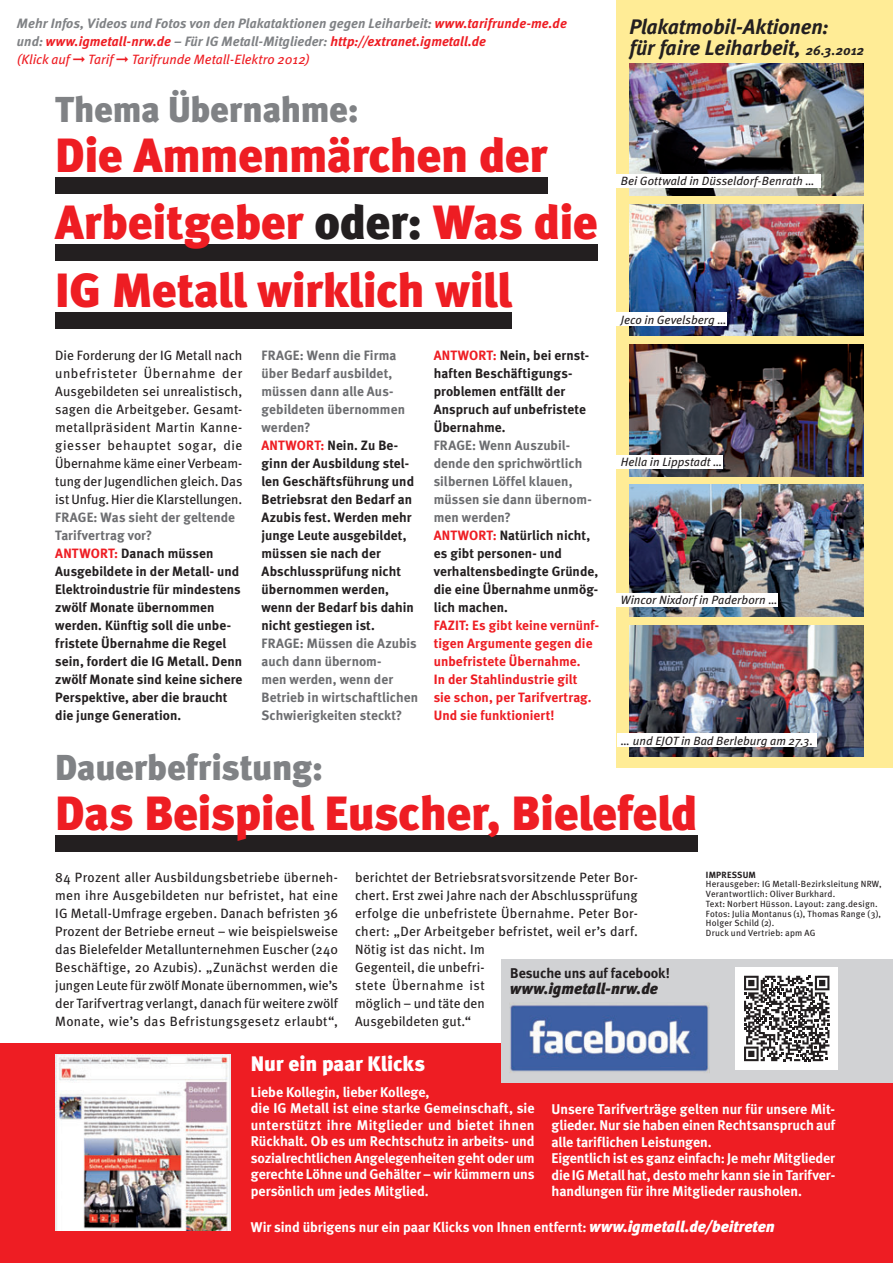
<style>
.page{position:relative;width:893px;height:1263px;background:#fff}
.page>*{position:absolute;margin:0;border:0;box-sizing:border-box;transform-origin:0 0}
.t1{font:900 48px/67.5px "Meta";letter-spacing:-.01em;color:#ee1d23}
.t2{font:900 36px "Meta";letter-spacing:-.01em;color:#808285}
.t3{font:italic 700 21px/21px "Meta";letter-spacing:-.005em;color:#231f20}
.t4{font:900 21px "Meta";letter-spacing:-.005em;color:#fff}
.t5{font:italic 900 15.75px "Meta";color:#231f20}
.t6{font:700 14.1px/16.5px "Meta";letter-spacing:-.005em;color:#fff}
.t7{font:700 14.1px "Meta";letter-spacing:-.01em;color:#231f20}
.t8{font:13.5px/18px "Meta";letter-spacing:.01em;color:#231f20;text-align:justify}
.t9{font:700 13.5px/18px "Meta";letter-spacing:.005em;color:#231f20}
.t10{font:700 13.5px/18px "Meta";letter-spacing:.005em;color:#6c6d70}
.t11{font:italic 700 13.5px/18px "Meta";letter-spacing:.01em;color:#808285}
.t12{font:700 13.5px/18px "Meta";letter-spacing:.005em;color:#ee1d23}
.t13{font:italic 12px "Meta";letter-spacing:.005em;color:#231f20}
.t14{font:9px/9.8px "Meta";letter-spacing:.025em;color:#231f20}
.t15{font:700 9px "Meta";letter-spacing:.025em;color:#231f20}
.s1{color:#ee1d23}
.s2{font-weight:400;color:#ee1d23}
.s3{font-size:13.5px}
.s4{color:#231f20}
.s5{color:#6c6d70}
.s6{font-weight:900;font-style:italic;font-size:15.75px}
</style>
<div class="page">
<div style="left:0;top:1044px;width:893px;height:219px;background:#ee1d23"></div>
<div style="left:616px;top:0;width:277px;height:768px;background:#ffec96"></div>
<img style="left:55px;top:1055px;width:175px;height:175px">
<div style="left:55px;top:835px;width:642px;height:16px;background:#231f20"></div>
<div style="left:55px;top:177px;width:493px;height:16px;background:#231f20"></div>
<div style="left:55px;top:244px;width:543px;height:17px;background:#231f20"></div>
<div style="left:55px;top:312px;width:457px;height:16px;background:#231f20"></div>
<img style="left:629px;top:64px;width:234px;height:132px">
<img style="left:629px;top:344px;width:234px;height:132px">
<img style="left:629px;top:204px;width:234px;height:132px">
<img style="left:629px;top:485px;width:234px;height:132px">
<img style="left:629px;top:625px;width:234px;height:132px">
<div style="left:502px;top:959px;width:391px;height:123px;background:#d1d2d4"></div>
<div style="left:736px;top:967px;width:102px;height:102px;background:#fff"></div>
<svg style="left:744px;top:976px;width:85px;height:85px"></svg>
<img style="left:509px;top:1005px;width:200px;height:68px">
<div style="left:616px;top:174px;width:205px;height:14px;background:#fff"></div>
<div style="left:616px;top:455px;width:107px;height:14px;background:#fff"></div>
<div style="left:616px;top:313px;width:111px;height:13px;background:#fff"></div>
<div style="left:616px;top:593px;width:162px;height:14px;background:#fff"></div>
<div style="left:616px;top:734px;width:200px;height:13px;background:#fff"></div>
<p class="t11" style="left:17px;top:15px;width:551px">Mehr Infos, Videos und Fotos von den Plakataktionen gegen Leiharbeit: <span class="s1">www.tarifrunde-me.de </span>und: <span class="s1">www.igmetall-nrw.de</span> – Für IG Metall-Mitglieder: <span class="s1">http://extranet.igmetall.de<br></span><span class="s2">(Klick auf</span> <span class="s1">➞</span> <span class="s2">Tarif</span> <span class="s1">➞</span> <span class="s2">Tarifrunde Metall-Elektro 2012)</span></p>
<h3 class="t3" style="left:629px;top:18px;width:236px">Plakatmobil-Aktionen:<br>für faire Leiharbeit, <span class="s3">26.3.2012</span></h3>
<h2 class="t2" style="left:55px;top:96px;width:305px">Thema Übernahme:</h2>
<h1 class="t1" style="left:55px;top:125px;width:544px">Die Ammenmärchen der<br>Arbeitgeber <span class="s4">oder:</span> Was die<br>IG Metall wirklich will</h1>
<p class="t8" style="left:55px;top:347px;width:189px">Die Forderung der IG Metall nach unbefristeter Übernahme der Ausgebildeten sei unrealistisch, sagen die Arbeitgeber. Gesamt&shy;metallpräsident Martin Kanne&shy;giesser behauptet sogar, die Übernahme käme einer Verbeam&shy;tung der Jugendlichen gleich. Das ist Unfug. Hier die Klarstellungen.</p>
<p class="t9" style="left:55px;top:509px;width:189px"><span class="s5">FRAGE: Was sieht der geltende<br>Tarifvertrag vor?<br></span><span class="s1">ANTWORT:</span> Danach müssen<br>Ausgebildete in der Metall- und<br>Elektroindustrie für mindestens zwölf Monate übernommen werden. Künftig soll die unbe&shy;fristete Übernahme die Regel sein, fordert die IG Metall. Denn zwölf Monate sind keine sichere<br>Perspektive, aber die braucht die junge Generation.</p>
<p class="t9" style="left:261px;top:347px;width:154px"><span class="s5">FRAGE: Wenn die Firma über Bedarf ausbildet, müssen dann alle Aus&shy;gebildeten übernommen werden?<br></span><span class="s1">ANTWORT:</span> Nein. Zu Be&shy;ginn der Ausbildung stel&shy;len Geschäftsführung und<br>Betriebsrat den Bedarf an<br>Azubis fest. Werden mehr junge Leute ausgebildet, müssen sie nach der<br>Abschlussprüfung nicht übernommen werden, wenn der Bedarf bis dahin nicht gestiegen ist.</p>
<p class="t10" style="left:261px;top:635px;width:158px">FRAGE: Müssen die Azubis auch dann übernom-<br>men werden, wenn der<br>Betrieb in wirtschaftlichen<br>Schwierigkeiten steckt?</p>
<p class="t9" style="left:434px;top:347px;width:157px"><span class="s1">ANTWORT:</span> Nein, bei ernst&shy;haften Beschäftigungs&shy;problemen entfällt der<br>Anspruch auf unbefristete<br>Übernahme.</p>
<p class="t10" style="left:434px;top:437px;width:166px">FRAGE: Wenn Auszubil&shy;dende den sprichwörtlich silbernen Löffel klauen, müssen sie dann übernom&shy;men werden?<br><span class="s1">ANTWORT:</span> <span class="s4">Natürlich nicht, es gibt personen- und verhaltensbedingte Gründe, die eine Übernahme unmög&shy;lich machen.</span></p>
<p class="t12" style="left:434px;top:617px;width:167px">FAZIT: Es gibt keine vernünf&shy;tigen Argumente gegen die unbefristete Übernahme.<br>In der Stahlindustrie gilt<br>sie schon, per Tarifvertrag.<br>Und sie funktioniert!</p>
<p class="t13" style="left:621px;top:177px;width:195px">Bei Gottwald in Düsseldorf-Benrath …</p>
<p class="t13" style="left:621px;top:315px;width:107px">Jeco in Gevelsberg …</p>
<p class="t13" style="left:621px;top:457px;width:103px">Hella in Lippstadt …</p>
<p class="t13" style="left:621px;top:596px;width:158px">Wincor Nixdorf in Paderborn …</p>
<p class="t13" style="left:621px;top:736px;width:194px">… und EJOT in Bad Berleburg am 27.3.</p>
<h2 class="t2" style="left:55px;top:754px;width:269px">Dauerbefristung:</h2>
<h1 class="t1" style="left:55px;top:783px;width:644px">Das Beispiel Euscher, Bielefeld</h1>
<p class="t8" style="left:55px;top:869px;width:284px">84 Prozent aller Ausbildungsbetriebe überneh&shy;men ihre Ausgebildeten nur befristet, hat eine IG Metall-Umfrage ergeben. Danach befristen 36<br>Prozent der Betriebe erneut – wie beispielsweise das Bielefelder Metallunternehmen Euscher (240<br>Beschäftige, 20 Azubis). „Zunächst werden die jungen Leute für zwölf Monate übernommen, wie’s der Tarifvertrag verlangt, danach für weitere zwölf Monate, wie’s das Befristungsgesetz erlaubt“,</p>
<p class="t8" style="left:355px;top:869px;width:284px;text-align:left">berichtet der Betriebsratsvorsitzende Peter Bor&shy;chert. Erst zwei Jahre nach der Abschlussprüfung erfolge die unbefristete Übernahme. Peter Bor&shy;chert: „Der Arbeitgeber befristet, weil er’s darf.<br>Nötig ist das nicht. Im<br>Gegenteil, die unbefri-<br>stete Übernahme ist<br>möglich – und täte den<br>Ausgebildeten gut.“</p>
<p class="t7" style="left:510px;top:968px;width:161px">Besuche uns auf facebook!</p>
<p class="t5" style="left:510px;top:983px;width:149px">www.igmetall-nrw.de</p>
<p class="t15" style="left:706px;top:871px;width:52px">IMPRESSUM</p>
<p class="t14" style="left:706px;top:880px;width:177px">Herausgeber: IG Metall-Bezirksleitung NRW, Verantwortlich: Oliver Burkhard.<br>Text: Norbert Hüsson. Layout: zang.design.<br>Fotos: Julia Montanus (1), Thomas Range (3), Holger Schild (2).<br>Druck und Vertrieb: apm AG</p>
<h3 class="t4" style="left:251px;top:1056px;width:176px">Nur ein paar Klicks</h3>
<p class="t6" style="left:251px;top:1085px;width:285px">Liebe Kollegin, lieber Kollege,<br>die IG Metall ist eine starke Gemeinschaft, sie unterstützt ihre Mitglieder und bietet ihnen Rückhalt. Ob es um Rechtschutz in arbeits- und sozialrechtlichen Angelegenheiten geht oder um gerechte Löhne und Gehälter – wir kümmern uns persönlich um jedes Mitglied.</p>
<p class="t6" style="left:551px;top:1102px;width:285px">Unsere Tarifverträge gelten nur für unsere Mit&shy;glieder. Nur sie haben einen Rechtsanspruch auf alle tariflichen Leistungen.<br>Eigentlich ist es ganz einfach: Je mehr Mitglieder die IG Metall hat, desto mehr kann sie in Tarifver&shy;handlungen für ihre Mitglieder rausholen.</p>
<p class="t6" style="left:251px;top:1220px;width:525px">Wir sind übrigens nur ein paar Klicks von Ihnen entfernt: <span class="s6">www.igmetall.de/beitreten</span></p>
</div>
